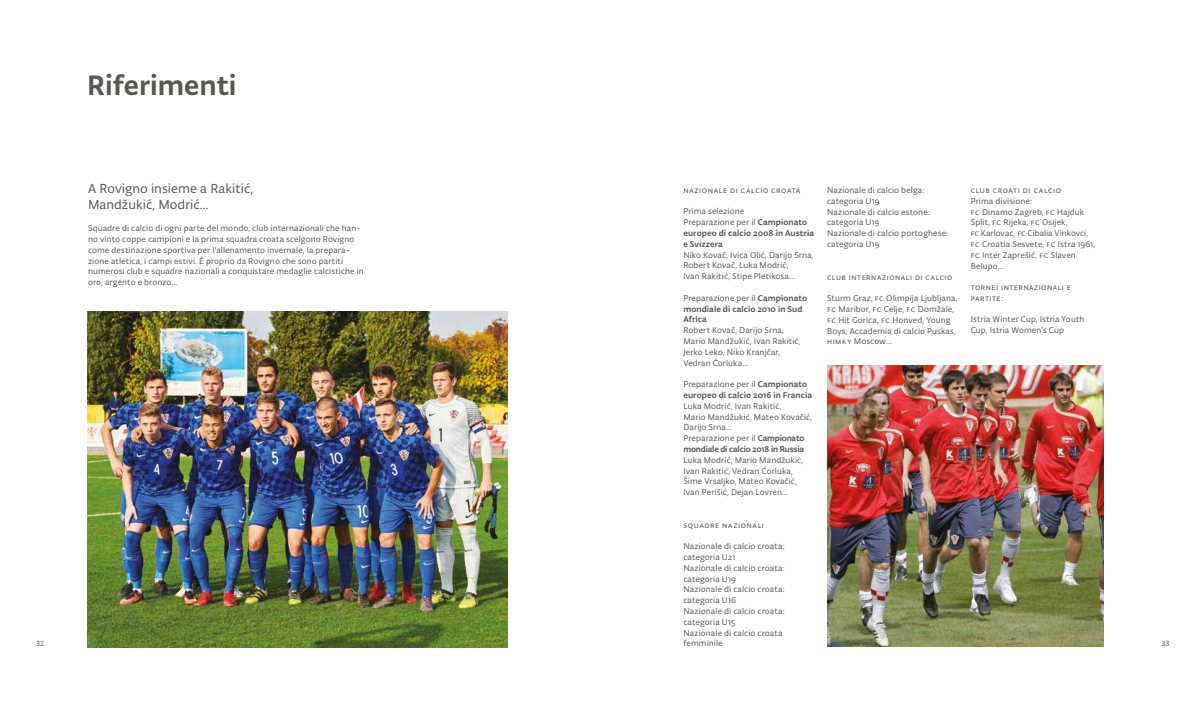
<style>
.page{position:relative;width:1191px;height:709px;background:#fff}
.page>*{position:absolute;margin:0;border:0;box-sizing:border-box;transform-origin:0 0}
.t1{font:500 30px "Typonine Sans Pro";color:#575756}
.t2{font:14px/16px "Typonine Sans Pro";color:#575756}
.t3{font:9px/10.8px "Typonine Sans Pro";letter-spacing:.01em;color:#575756}
.t4{font:500 9px/10.8px "Typonine Sans Pro";letter-spacing:.005em;color:#575756}
.t5{font:9px "Typonine Sans Pro";letter-spacing:.065em;color:#575756}
.t6{font:9px/10.7px "Typonine Sans Pro";letter-spacing:.05em;color:#575756}
.t7{font:8px "Typonine Sans Pro";color:#575756}
.s1{font-weight:400}
.s2{font-weight:500}
</style>
<div class="page">
<img style="left:827px;top:366px;width:276px;height:280px">
<img style="left:88px;top:312px;width:419px;height:335px">
<h1 class="t1" style="left:87px;top:67px;width:151px">Riferimenti</h1>
<h2 class="t2" style="left:88px;top:180px;width:167px">A Rovigno insieme a Rakitić,<br>Mandžukić, Modrić...</h2>
<p class="t3" style="left:827px;top:185px;width:123px">Nazionale di calcio belga: categoria U19<br>Nazionale di calcio estone: categoria U19<br>Nazionale di calcio portoghese: categoria U19</p>
<p class="t5" style="left:827px;top:271px;width:127px">club internazionali di calcio</p>
<p class="t3" style="left:827px;top:293px;width:132px">Sturm Graz, fc Olimpija Ljubljana, fc Maribor, fc Celje, fc Domžale, fc Hit Gorica, fc Honved, Young<br>Boys, Accademia di calcio Puskas, himky Moscow...</p>
<p class="t5" style="left:683px;top:184px;width:118px">nazionale di calcio croata</p>
<p class="t4" style="left:683px;top:206px;width:132px"><span class="s1">Prima selezione<br>Preparazione per il</span> Campionato europeo di calcio 2008 in Austria e Svizzera</p>
<p class="t3" style="left:683px;top:249px;width:132px">Niko Kovač, Ivica Olić, Darijo Srna,<br>Robert Kovač, Luka Modrić,<br>Ivan Rakitić, Stipe Pletikosa...</p>
<p class="t4" style="left:683px;top:292px;width:125px"><span class="s1">Preparazione per il</span> Campionato mondiale di calcio 2010 in Sud<br>Africa</p>
<p class="t3" style="left:683px;top:325px;width:119px">Robert Kovač, Darijo Srna,<br>Mario Mandžukić, Ivan Rakitić,<br>Jerko Leko, Niko Kranjčar,<br>Vedran Ćorluka...</p>
<p class="t4" style="left:683px;top:379px;width:130px"><span class="s1">Preparazione per il</span> Campionato europeo di calcio 2016 in Francia</p>
<p class="t3" style="left:683px;top:400px;width:130px">Luka Modrić, Ivan Rakitić,<br>Mario Mandžukić, Mateo Kovačić,<br>Darijo Srna...<br>Preparazione per il <span class="s2">Campionato mondiale di calcio 2018 in Russia</span></p>
<p class="t3" style="left:683px;top:454px;width:121px">Luka Modrić, Mario Mandžukić,<br>Ivan Rakitić, Vedran Ćorluka,<br>Šime Vrsaljko, Mateo Kovačić,<br>Ivan Perišić, Dejan Lovren...</p>
<p class="t5" style="left:683px;top:519px;width:82px">squadre nazionali</p>
<p class="t3" style="left:683px;top:541px;width:103px">Nazionale di calcio croata: categoria U21<br>Nazionale di calcio croata: categoria U19<br>Nazionale di calcio croata: categoria U16<br>Nazionale di calcio croata: categoria U15<br>Nazionale di calcio croata femminile</p>
<p class="t3" style="left:970px;top:185px;width:126px">club croati di calcio<br>Prima divisione:<br>fc Dinamo Zagreb, fc Hajduk<br>Split, fc Rijeka, fc Osijek,<br>fc Karlovac, fc Cibalia Vinkovci, fc Croatia Sesvete, fc Istra 1961, fc Inter Zaprešić, fc Slaven<br>Belupo...</p>
<p class="t6" style="left:970px;top:282px;width:102px">tornei internazionali e partite:</p>
<p class="t3" style="left:970px;top:314px;width:115px">Istria Winter Cup, Istria Youth<br>Cup, Istria Women’s Cup</p>
<p class="t3" style="left:88px;top:223px;width:277px">Squadre di calcio di ogni parte del mondo, club internazionali che han&shy;no vinto coppe campioni e la prima squadra croata scelgono Rovigno come destinazione sportiva per l'allenamento invernale, la prepara&shy;zione atletica, i campi estivi. È proprio da Rovigno che sono partiti numerosi club e squadre nazionali a conquistare medaglie calcistiche in oro, argento e bronzo...</p>
<p class="t7" style="left:36px;top:638px;width:10px">32</p>
<p class="t7" style="left:1161px;top:638px;width:10px">33</p>
</div>
